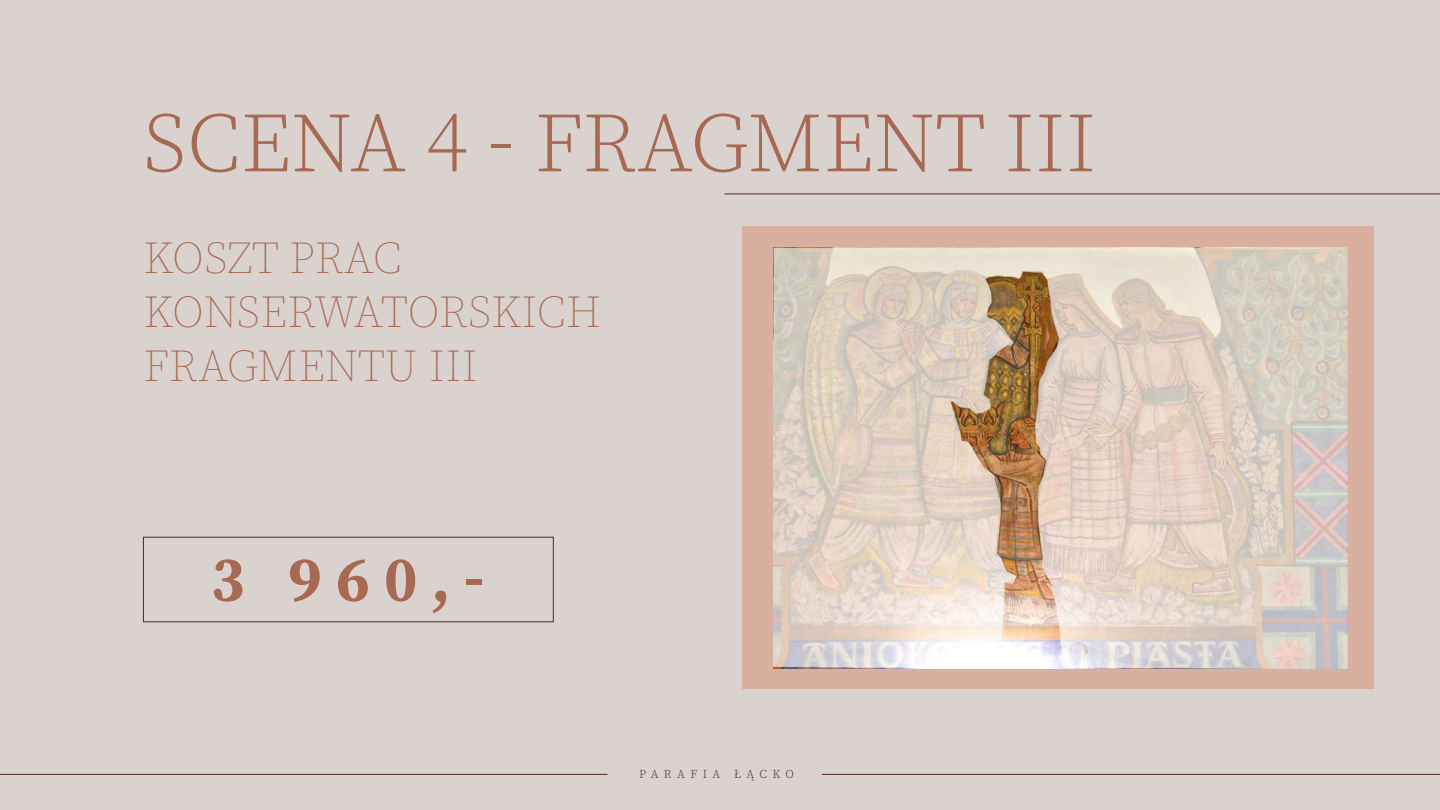
<style>
.page{position:relative;width:1440px;height:810px;background:#d9d2ce}
.page>*{position:absolute;margin:0;border:0;box-sizing:border-box;transform-origin:0 0}
.t1{font:300 84px "Source Serif Pro";color:#a76952}
.t2{font:700 61.5px "Source Serif Pro";color:#a76952}
.t3{font:200 45px/54px "Source Serif Pro";color:#a76952}
.t4{font:300 12px "Source Serif Pro";letter-spacing:.44em;color:#58251b}
</style>
<div class="page">
<div style="left:742px;top:226px;width:632px;height:463px;background:#d9afa0"></div>
<img style="left:774px;top:248px;width:573px;height:420px">
<hr style="left:822px;top:774px;width:618px;height:1px;background:#58251b">
<hr style="left:0;top:774px;width:608px;height:1px;background:#58251b">
<div style="left:143px;top:537px;width:411px;height:85px;border:1px solid #58251b"></div>
<hr style="left:724px;top:194px;width:716px;height:1px;background:#58251b">
<h1 class="t1" style="left:143px;top:89px;width:955px">SCENA 4 - FRAGMENT III</h1>
<p class="t3" style="left:143px;top:232px;width:460px">KOSZT PRAC<br>KONSERWATORSKICH<br>FRAGMENTU III</p>
<h2 class="t2" style="left:212px;top:538px;width:274px">3 960,-</h2>
<p class="t4" style="left:639px;top:766px;width:156px">PARAFIA ŁĄCKO</p>
</div>
